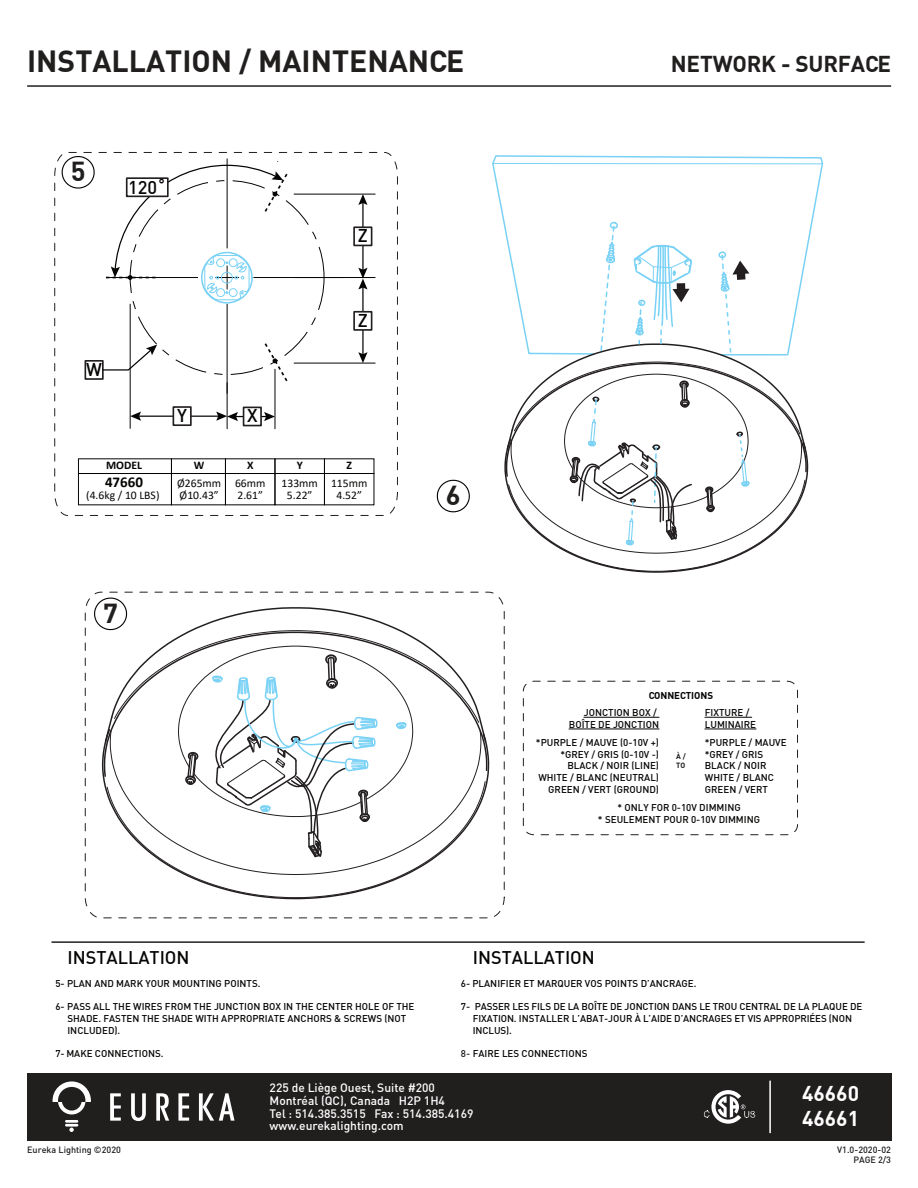
<style>
.page{position:relative;width:918px;height:1188px;background:#fff}
.page>*{position:absolute;margin:0;border:0;box-sizing:border-box;transform-origin:0 0}
.t1{font:700 30px "DIN";color:#211e1e}
.t2{font:700 26.85px "DIN";color:#211e1e}
.t3{font:700 22.5px "DIN";letter-spacing:-.01em;color:#211e1e}
.t4{font:700 21px/25.2px "DIN";color:#fff}
.t5{font:500 18.15px "DIN";color:#050504}
.t6{font:500 18px "DIN";color:#050504}
.t7{font:700 15px "Calibri";color:#050504}
.t8{font:500 12px/12.8px "DIN";color:#fff}
.t9{font:11.7px/12px "Calibri";color:#050504}
.t10{font:700 11.7px "Calibri";color:#050504}
.t11{font:500 9.75px/11.7px "DIN";color:#050504}
.t12{font:500 9.75px/11.7px "DIN";color:#040503}
.t13{font:700 9.75px "DIN";color:#040503}
.t14{font:500 9px/10.8px "DIN";letter-spacing:.005em;color:#1e1d1d;text-align:right}
.t15{font:700 7.5px/9px "DIN";color:#231f20}
.s1{color:#231f20}
</style>
<div class="page">
<hr style="left:27px;top:85px;width:864px;height:2px;background:#211e1e">
<div style="left:27px;top:1073px;width:864px;height:68px;background:#211e1e"></div>
<svg style="left:110px;top:1093px;width:11px;height:28px"></svg>
<svg style="left:178px;top:1093px;width:11px;height:28px"></svg>
<svg style="left:156px;top:1093px;width:13px;height:28px"></svg>
<svg style="left:131px;top:1093px;width:15px;height:28px"></svg>
<svg style="left:199px;top:1093px;width:36px;height:28px"></svg>
<svg style="left:53px;top:1081px;width:38px;height:33px"></svg>
<svg style="left:65px;top:1120px;width:13px;height:12px"></svg>
<hr style="left:769px;top:1081px;width:2px;height:52px;background:#fff">
<svg style="left:704px;top:1090px;width:51px;height:34px"></svg>
<hr style="left:51px;top:941px;width:814px;height:2px;background:#231f20">
<svg style="left:54px;top:152px;width:344px;height:364px"></svg>
<hr style="left:705px;top:717px;width:47px;height:1px;background:#040503">
<hr style="left:705px;top:729px;width:51px;height:1px;background:#040503">
<hr style="left:584px;top:717px;width:75px;height:1px;background:#040503">
<hr style="left:569px;top:729px;width:90px;height:1px;background:#040503">
<div style="left:523px;top:681px;width:275px;height:154px;border:1px dashed #231f20;border-radius:10px"></div>
<hr style="left:253px;top:277px;width:90px;height:1px;background:#050504">
<hr style="left:227px;top:304px;width:1px;height:90px;background:#050504">
<hr style="left:227px;top:159px;width:1px;height:89px;background:#050504">
<hr style="left:294px;top:194px;width:81px;height:1px;background:#050504">
<hr style="left:362px;top:286px;width:2px;height:70px;background:#050504">
<svg style="left:358px;top:352px;width:10px;height:11px"></svg>
<hr style="left:362px;top:202px;width:2px;height:69px;background:#050504">
<svg style="left:358px;top:194px;width:10px;height:11px"></svg>
<svg style="left:358px;top:268px;width:10px;height:21px"></svg>
<hr style="left:294px;top:363px;width:81px;height:1px;background:#050504">
<div style="left:353px;top:311px;width:19px;height:20px;background:#fff;border:2px solid #231f20"></div>
<div style="left:353px;top:226px;width:19px;height:20px;background:#fff;border:2px solid #231f20"></div>
<hr style="left:294px;top:277px;width:81px;height:1px;background:#050504">
<hr style="left:275px;top:369px;width:1px;height:60px;background:#050504">
<hr style="left:235px;top:416px;width:33px;height:1px;background:#050504">
<svg style="left:264px;top:412px;width:11px;height:9px"></svg>
<hr style="left:227px;top:382px;width:1px;height:47px;background:#050504">
<div style="left:243px;top:407px;width:19px;height:19px;background:#fff;border:2px solid #231f20"></div>
<hr style="left:138px;top:416px;width:82px;height:1px;background:#050504">
<svg style="left:216px;top:412px;width:22px;height:9px"></svg>
<svg style="left:131px;top:412px;width:10px;height:9px"></svg>
<hr style="left:130px;top:304px;width:1px;height:125px;background:#050504">
<div style="left:173px;top:406px;width:19px;height:20px;background:#fff;border:2px solid #231f20"></div>
<div style="left:85px;top:360px;width:19px;height:20px;background:#fff;border:2px solid #231f20"></div>
<svg style="left:102px;top:345px;width:55px;height:26px"></svg>
<svg style="left:263px;top:341px;width:27px;height:44px"></svg>
<div style="left:78px;top:473px;width:94px;height:32px;border:1px solid #050504"></div>
<div style="left:324px;top:458px;width:50px;height:16px;border:1px solid #050504"></div>
<div style="left:275px;top:458px;width:50px;height:16px;border:1px solid #050504"></div>
<div style="left:225px;top:458px;width:50px;height:16px;border:1px solid #050504"></div>
<div style="left:171px;top:458px;width:55px;height:16px;border:1px solid #050504"></div>
<div style="left:78px;top:458px;width:94px;height:16px;border:1px solid #050504"></div>
<svg style="left:106px;top:161px;width:184px;height:139px"></svg>
<div style="left:201px;top:252px;width:52px;height:52px;border:2px solid #79d2f6;border-radius:50%"></div>
<svg style="left:492px;top:155px;width:332px;height:418px"></svg>
<svg style="left:436px;top:479px;width:34px;height:34px"></svg>
<svg style="left:85px;top:591px;width:420px;height:328px"></svg>
<h1 class="t1" style="left:27px;top:41px;width:439px">INSTALLATION / MAINTENANCE</h1>
<h2 class="t2" style="left:71px;top:154px;width:16px">5</h2>
<h3 class="t5" style="left:128px;top:176px;width:40px">120˚</h3>
<h3 class="t5" style="left:86px;top:358px;width:17px">W</h3>
<h3 class="t5" style="left:177px;top:404px;width:11px">Y</h3>
<h3 class="t5" style="left:247px;top:404px;width:12px">X</h3>
<h3 class="t5" style="left:358px;top:224px;width:12px">Z</h3>
<h3 class="t5" style="left:358px;top:309px;width:12px">Z</h3>
<p class="t10" style="left:106px;top:457px;width:37px">MODEL</p>
<p class="t10" style="left:194px;top:457px;width:12px">W</p>
<p class="t10" style="left:247px;top:457px;width:8px">X</p>
<p class="t10" style="left:297px;top:457px;width:8px">Y</p>
<p class="t10" style="left:346px;top:457px;width:7px">Z</p>
<h3 class="t7" style="left:105px;top:472px;width:40px">47660</h3>
<p class="t9" style="left:86px;top:489px;width:75px">(4.6kg / 10 LBS)</p>
<p class="t9" style="left:177px;top:477px;width:46px">Ø265mm<br>Ø10.43”</p>
<p class="t9" style="left:235px;top:477px;width:32px">66mm<br>2.61”</p>
<p class="t9" style="left:282px;top:477px;width:38px;text-align:center">133mm<br>5.22”</p>
<p class="t9" style="left:331px;top:477px;width:38px;text-align:center">115mm<br>4.52”</p>
<h2 class="t2" style="left:446px;top:478px;width:16px">6</h2>
<h2 class="t2" style="left:103px;top:596px;width:16px">7</h2>
<h3 class="t3" style="left:671px;top:49px;width:222px">NETWORK - SURFACE</h3>
<p class="t13" style="left:649px;top:689px;width:66px">CONNECTIONS</p>
<p class="t12" style="left:705px;top:706px;width:53px">FIXTURE /<br>LUMINAIRE</p>
<p class="t15" style="left:676px;top:751px;width:11px">À /<br>TO</p>
<p class="t12" style="left:569px;top:706px;width:92px;text-align:right">JONCTION BOX /<br>BOÎTE DE JONCTION</p>
<p class="t12" style="left:536px;top:736px;width:125px;text-align:right">*PURPLE / MAUVE (0-10V +) *GREY / GRIS (0-10V -)<br>BLACK / NOIR (LINE)<br>WHITE / BLANC (NEUTRAL)<br>GREEN / VERT (GROUND)</p>
<p class="t12" style="left:705px;top:736px;width:83px">*PURPLE / MAUVE *GREY / GRIS<br>BLACK / NOIR<br>WHITE / BLANC<br>GREEN / VERT</p>
<p class="t11" style="left:598px;top:801px;width:164px;text-align:center">* ONLY FOR 0-10V DIMMING<br>* SEULEMENT POUR 0-10V DIMMING</p>
<h3 class="t6" style="left:67px;top:946px;width:124px">INSTALLATION</h3>
<p class="t11" style="left:55px;top:977px;width:207px">5- PLAN AND MARK YOUR MOUNTING POINTS.</p>
<p class="t11" style="left:67px;top:1001px;width:349px;text-indent:-12px">6- PASS ALL THE WIRES FROM THE JUNCTION BOX IN THE CENTER HOLE OF THE<br>SHADE. FASTEN THE SHADE WITH APPROPRIATE ANCHORS &amp; SCREWS (NOT<br>INCLUDED).</p>
<p class="t11" style="left:55px;top:1047px;width:110px">7- MAKE CONNECTIONS.</p>
<h3 class="t6" style="left:473px;top:946px;width:124px">INSTALLATION</h3>
<p class="t11" style="left:461px;top:977px;width:237px">6- PLANIFIER ET MARQUER VOS POINTS D’ANCRAGE.</p>
<p class="t11" style="left:473px;top:1001px;width:391px;text-indent:-12px">7- PASSER LES FILS DE LA BOÎTE DE JONCTION DANS LE TROU CENTRAL DE LA PLAQUE DE<br>FIXATION. INSTALLER L’ABAT-JOUR À L’AIDE D’ANCRAGES ET VIS APPROPRIÉES (NON<br>INCLUS).</p>
<p class="t11" style="left:461px;top:1047px;width:128px"><span class="s1">8-</span> FAIRE LES CONNECTIONS</p>
<p class="t14" style="left:27px;top:1144px;width:95px">Eureka Lighting ©2020</p>
<p class="t8" style="left:270px;top:1081px;width:205px">225 de Liège Ouest, Suite #200<br>Montréal (QC), Canada H2P 1H4<br>Tel : 514.385.3515 Fax : 514.385.4169 www.eurekalighting.com</p>
<h3 class="t4" style="left:802px;top:1080px;width:59px">46660<br>46661</h3>
<p class="t14" style="left:837px;top:1144px;width:55px">V1.0-2020-02<br>PAGE 2/3</p>
</div>
